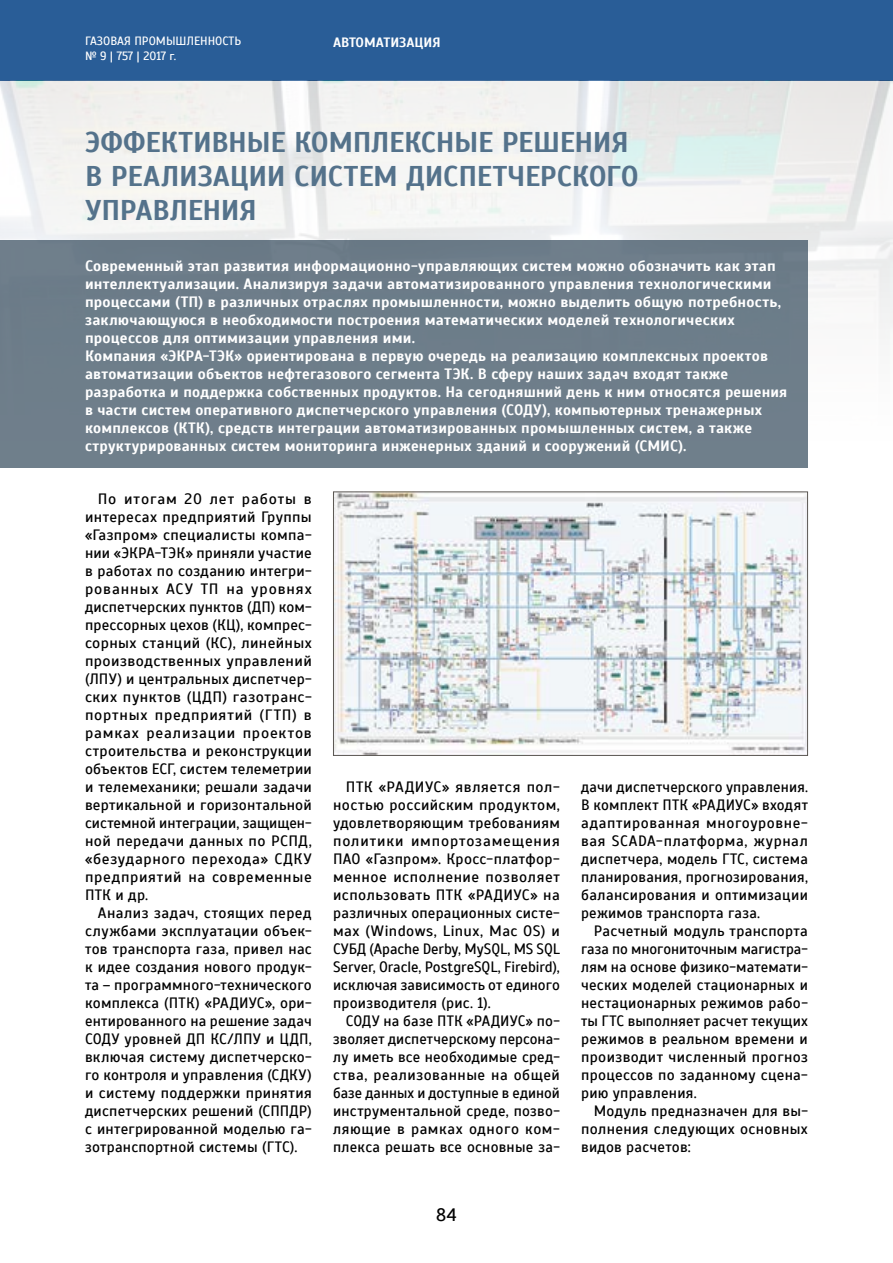
<style>
.page{position:relative;width:893px;height:1263px;background:#fff}
.page>*{position:absolute;margin:0;border:0;box-sizing:border-box;transform-origin:0 0}
.t1{font:700 28.5px/34.2px "Scada";letter-spacing:-.01em;color:#54728b}
.t2{font:18px "Scada";color:#000}
.t3{font:15px/18px "Scada";letter-spacing:.02em;color:#000;text-align:justify}
.t4{font:700 15px/18px "Scada";letter-spacing:.015em;color:#fff}
.t5{font:700 13.5px "Scada";color:#fff}
.t6{font:12px/14.4px "Scada";color:#fff}
</style>
<div class="page">
<div style="left:0;top:0;width:893px;height:81px;background:#295d97"></div>
<img style="left:335px;top:493px;width:471px;height:261px">
<div style="left:333px;top:491px;width:475px;height:265px;border:1px solid #5b5753"></div>
<img style="left:0;top:81px;width:893px;height:258px">
<div style="left:0;top:240px;width:808px;height:228px;background:#6e7e8a"></div>
<p class="t6" style="left:85px;top:34px;width:158px">ГАЗОВАЯ ПРОМЫШЛЕННОСТЬ № 9 | 757 | 2017 г.</p>
<p class="t5" style="left:333px;top:34px;width:109px">АВТОМАТИЗАЦИЯ</p>
<h1 class="t1" style="left:85px;top:125px;width:555px">ЭФФЕКТИВНЫЕ КОМПЛЕКСНЫЕ РЕШЕНИЯ<br>В РЕАЛИЗАЦИИ СИСТЕМ ДИСПЕТЧЕРСКОГО<br>УПРАВЛЕНИЯ</h1>
<p class="t4" style="left:85px;top:257px;width:704px">Современный этап развития информационно-управляющих систем можно обозначить как этап интеллектуализации. Анализируя задачи автоматизированного управления технологическими процессами (ТП) в различных отраслях промышленности, можно выделить общую потребность, заключающуюся в необходимости построения математических моделей технологических процессов для оптимизации управления ими.<br>Компания «ЭКРА-ТЭК» ориентирована в первую очередь на реализацию комплексных проектов автоматизации объектов нефтегазового сегмента ТЭК. В сферу наших задач входят также разработка и поддержка собственных продуктов. На сегодняшний день к ним относятся решения в части систем оперативного диспетчерского управления (СОДУ), компьютерных тренажерных комплексов (КТК), средств интеграции автоматизированных промышленных систем, а также структурированных систем мониторинга инженерных зданий и сооружений (СМИС).</p>
<p class="t3" style="left:85px;top:490px;width:228px;text-indent:13px">По итогам 20 лет работы в интересах предприятий Группы «Газпром» специалисты компа&shy;нии «ЭКРА-ТЭК» приняли участие в работах по созданию интегри&shy;рованных АСУ ТП на уровнях диспетчерских пунктов (ДП) ком&shy;прессорных цехов (КЦ), компрес&shy;сорных станций (КС), линейных производственных управлений (ЛПУ) и центральных диспетчер&shy;ских пунктов (ЦДП) газотранс&shy;портных предприятий (ГТП) в рамках реализации проектов строительства и реконструкции объектов ЕСГ, систем телеметрии и телемеханики; решали задачи вертикальной и горизонтальной системной интеграции, защищен&shy;ной передачи данных по РСПД, «безударного перехода» СДКУ предприятий на современные ПТК и др.</p>
<p class="t3" style="left:85px;top:904px;width:228px;text-indent:13px">Анализ задач, стоящих перед службами эксплуатации объек&shy;тов транспорта газа, привел нас к идее создания нового продук&shy;та – программного-технического комплекса (ПТК) «РАДИУС», ори&shy;ентированного на решение задач СОДУ уровней ДП КС/ЛПУ и ЦДП, включая систему диспетчерско&shy;го контроля и управления (СДКУ) и систему поддержки принятия диспетчерских решений (СППДР) с интегрированной моделью га&shy;зотранспортной системы (ГТС).</p>
<p class="t3" style="left:333px;top:778px;width:228px;text-indent:13px">ПТК «РАДИУС» является пол&shy;ностью российским продуктом, удовлетворяющим требованиям политики импортозамещения ПАО «Газпром». Кросс-платфор&shy;менное исполнение позволяет использовать ПТК «РАДИУС» на различных операционных систе&shy;мах (Windows, Linux, Mac OS) и СУБД (Apache Derby, MySQL, MS SQL Server, Oracle, PostgreSQL, Firebird), исключая зависимость от единого производителя (рис. 1).</p>
<p class="t3" style="left:333px;top:1012px;width:228px;text-indent:13px">СОДУ на базе ПТК «РАДИУС» по&shy;зволяет диспетчерскому персона&shy;лу иметь все необходимые сред&shy;ства, реализованные на общей базе данных и доступные в единой инструментальной среде, позво&shy;ляющие в рамках одного ком&shy;плекса решать все основные за-</p>
<p class="t2" style="left:436px;top:1204px;width:22px">84</p>
<p class="t3" style="left:581px;top:778px;width:228px">дачи диспетчерского управления.<br>В комплект ПТК «РАДИУС» входят адаптированная многоуровне&shy;вая SCADA-платформа, журнал диспетчера, модель ГТС, система планирования, прогнозирования, балансирования и оптимизации режимов транспорта газа.</p>
<p class="t3" style="left:581px;top:922px;width:228px;text-indent:13px">Расчетный модуль транспорта газа по многониточным магистра&shy;лям на основе физико-математи&shy;ческих моделей стационарных и нестационарных режимов рабо&shy;ты ГТС выполняет расчет текущих режимов в реальном времени и производит численный прогноз процессов по заданному сцена&shy;рию управления.</p>
<p class="t3" style="left:581px;top:1102px;width:228px;text-indent:13px">Модуль предназначен для вы&shy;полнения следующих основных видов расчетов:</p>
</div>
